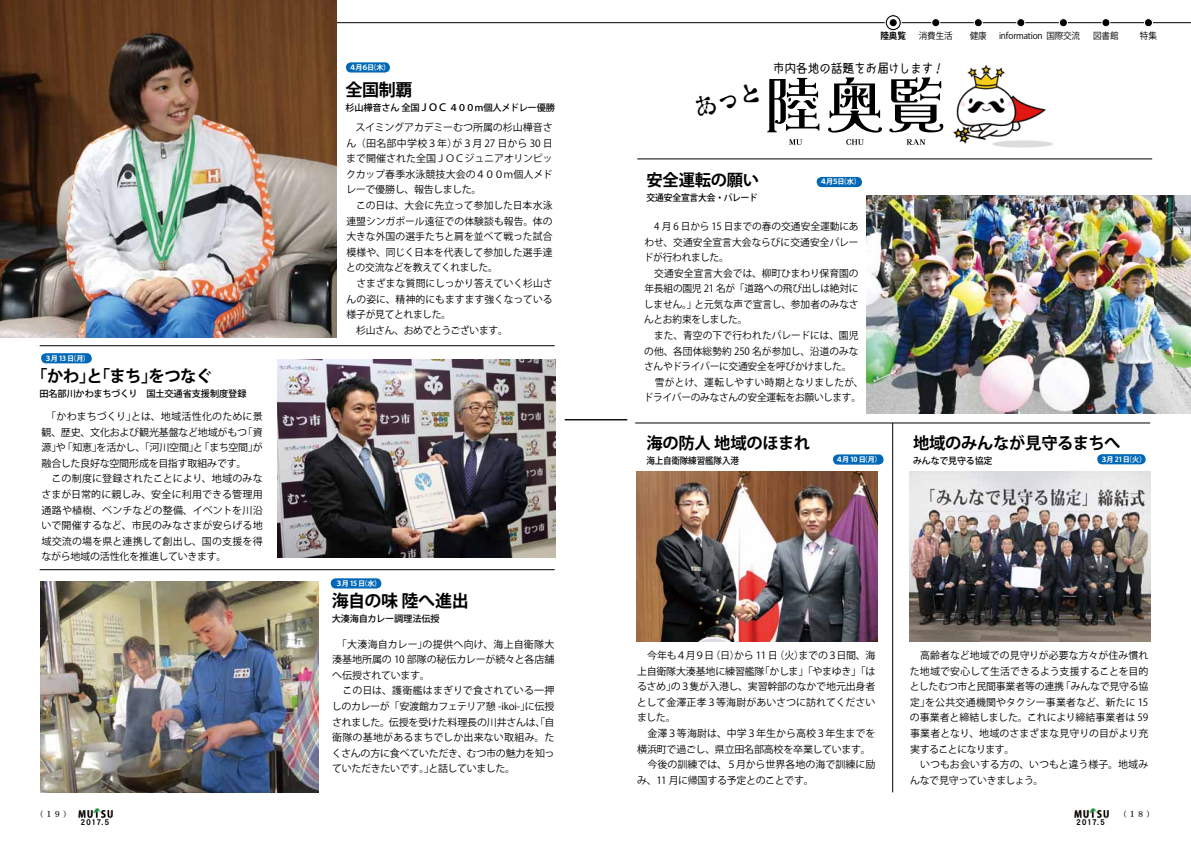
<style>
.page{position:relative;width:1191px;height:842px;background:#fff}
.page>*{position:absolute;margin:0;border:0;box-sizing:border-box;transform-origin:0 0}
.t1{font:700 17px "Koz Go Pro";letter-spacing:-.02em;color:#000}
.t2{font:700 16.3px "Koz Go Pro";letter-spacing:-.015em;color:#000}
.t3{font:12px "cinecaption";letter-spacing:-.045em;color:#000}
.t4{font:10px/15.6px "Koz Go Pro";letter-spacing:-.01em;color:#000}
.t5{font:10px "Koz Go Pro";letter-spacing:.02em;color:#000}
.t6{font:10px "Koz Go Pro";letter-spacing:-.03em;color:#000}
.t7{font:10px "Koz Go Pro";letter-spacing:.01em;color:#000}
.t8{font:10px "Koz Go Pro";letter-spacing:.015em;color:#000}
.t9{font:10px "Koz Go Pro";letter-spacing:.025em;color:#000}
.t10{font:10px "Koz Go Pro";letter-spacing:-.045em;color:#000}
.t11{font:10px "Koz Go Pro";letter-spacing:-.035em;color:#000}
.t12{font:10px "Koz Go Pro";letter-spacing:-.055em;color:#000}
.t13{font:500 9.2px "Koz Go Pro";letter-spacing:-.02em;color:#000}
.t14{font:500 9.2px "Koz Go Pro";letter-spacing:-.02em;color:#000;scale:.95 1}
.t15{font:500 9.2px "Koz Go Pro";letter-spacing:-.02em;color:#000;scale:.93 1}
.t16{font:9px "Koz Go Pro";letter-spacing:-.02em;color:#000;scale:.95 1}
.t17{font:500 9px "Koz Go Pro";letter-spacing:-.02em;color:#000}
.t18{font:9px "DFHS Mincho Std W5";color:#000}
.t19{font:700 9px "Koz Go Pro";color:#000;scale:.95 1}
.t20{font:8px "DFHS Gothic Std W7";letter-spacing:-.28em;color:#000;scale:.95 1}
.t21{font:700 7.1px "Koz Go Pro";letter-spacing:-.1em;color:#fff}
.s1{font-size:10px}
</style>
<div class="page">
<hr style="left:565px;top:420px;width:62px;height:1px;background:#000">
<hr style="left:0;top:22px;width:1191px;height:1px;background:#000">
<img style="left:78px;top:808px;width:35px;height:11px">
<svg style="left:828px;top:77px;width:54px;height:56px"></svg>
<svg style="left:889px;top:77px;width:54px;height:55px"></svg>
<svg style="left:767px;top:78px;width:52px;height:54px"></svg>
<svg style="left:906px;top:139px;width:19px;height:6px"></svg>
<svg style="left:846px;top:139px;width:18px;height:6px"></svg>
<svg style="left:789px;top:139px;width:13px;height:6px"></svg>
<img style="left:953px;top:65px;width:100px;height:83px">
<hr style="left:637px;top:159px;width:515px;height:1px;background:#000">
<img style="left:41px;top:581px;width:278px;height:211px">
<hr style="left:40px;top:346px;width:515px;height:1px;background:#000">
<hr style="left:40px;top:569px;width:515px;height:1px;background:#000">
<img style="left:278px;top:359px;width:278px;height:199px">
<div style="left:41px;top:353px;width:51px;height:10px;background:#0068b7;border-radius:5px"></div>
<img style="left:866px;top:196px;width:325px;height:217px">
<img style="left:636px;top:471px;width:241px;height:170px">
<hr style="left:635px;top:423px;width:515px;height:1px;background:#000">
<hr style="left:892px;top:423px;width:1px;height:369px;background:#000">
<div style="left:833px;top:454px;width:50px;height:11px;background:#0068b7;border-radius:5px"></div>
<img style="left:909px;top:471px;width:241px;height:170px">
<div style="left:1097px;top:454px;width:48px;height:10px;background:#0068b7;border-radius:5px"></div>
<div style="left:816px;top:177px;width:46px;height:10px;background:#0068b7;border-radius:5px"></div>
<img style="left:0;top:0;width:337px;height:337px">
<div style="left:331px;top:578px;width:50px;height:10px;background:#0068b7;border-radius:5px"></div>
<div style="left:346px;top:62px;width:44px;height:11px;background:#0068b7;border-radius:5px"></div>
<div style="left:1059px;top:19px;width:8px;height:8px;background:#000;border-radius:50%"></div>
<div style="left:1058px;top:18px;width:10px;height:9px;border:1px solid #fff;border-radius:50%"></div>
<div style="left:1016px;top:19px;width:9px;height:8px;background:#000;border-radius:50%"></div>
<div style="left:1016px;top:18px;width:9px;height:9px;border:1px solid #fff;border-radius:50%"></div>
<div style="left:974px;top:19px;width:8px;height:8px;background:#000;border-radius:50%"></div>
<div style="left:973px;top:18px;width:9px;height:9px;border:1px solid #fff;border-radius:50%"></div>
<div style="left:931px;top:19px;width:8px;height:8px;background:#000;border-radius:50%"></div>
<div style="left:931px;top:18px;width:9px;height:9px;border:1px solid #fff;border-radius:50%"></div>
<div style="left:1144px;top:19px;width:8px;height:8px;background:#000;border-radius:50%"></div>
<div style="left:1143px;top:18px;width:10px;height:9px;border:1px solid #fff;border-radius:50%"></div>
<div style="left:1101px;top:19px;width:9px;height:8px;background:#000;border-radius:50%"></div>
<div style="left:1101px;top:18px;width:9px;height:9px;border:1px solid #fff;border-radius:50%"></div>
<svg style="left:885px;top:15px;width:16px;height:16px"></svg>
<div style="left:884px;top:14px;width:17px;height:17px;border:1px solid #fff;border-radius:50%"></div>
<div style="left:888px;top:18px;width:10px;height:10px;background:#000;border-radius:50%"></div>
<div style="left:887px;top:16px;width:12px;height:13px;border:3px solid #fff;border-radius:50%"></div>
<img style="left:1074px;top:808px;width:35px;height:11px">
<p class="t21" style="left:45px;top:354px;width:47px">３月 13 （日月(</p>
<h2 class="t2" style="left:31px;top:365px;width:182px">「かわ 「と」 まちをつなぐ</h2>
<h2 class="t2" style="left:141px;top:365px;width:18px">」</h2>
<p class="t13" style="left:40px;top:388px;width:208px">田名部川かわまちづくり　国土交通省支援制度登録</p>
<p class="t4" style="left:42px;top:409px;width:96px">　「かわまちづくり」</p>
<p class="t5" style="left:131px;top:410px;width:133px">とは、地域活性化のために景</p>
<p class="t4" style="left:200px;top:424px;width:65px;text-indent:-158px">観、歴史、文化および観光基盤など地域がもつ<br>「まち空間が」</p>
<p class="t4" style="left:243px;top:424px;width:21px">「資</p>
<p class="t4" style="left:63px;top:440px;width:142px">「知恵を活かし、「河川空間と」</p>
<p class="t4" style="left:41px;top:440px;width:223px">源や」<br>融合した良好な空間形成を目指す取組みです。<br>　この制度に登録されたことにより、地域のみなさまが日常的に親しみ、安全に利用できる管理用通路や植樹、ベンチなどの整備、イベントを川沿いで開催するなど、市民のみなさまが安らげる地域交流の場を県と連携して創出し、国の支援を得ながら地域の活性化を推進していきます。</p>
<p class="t4" style="left:92px;top:440px;width:11px">」</p>
<p class="t18" style="left:41px;top:808px;width:27px">) 1 9 (</p>
<p class="t20" style="left:79px;top:818px;width:35px">２０１７．５</p>
<p class="t21" style="left:367px;top:63px;width:25px">（日木(</p>
<p class="t21" style="left:349px;top:63px;width:15px">４月</p>
<p class="t21" style="left:361px;top:63px;width:9px">６</p>
<h1 class="t1" style="left:345px;top:79px;width:69px">全国制覇</h1>
<p class="t13" style="left:345px;top:102px;width:211px">杉山樺音さん全国<span class="s1">ＪＯＣ</span>４００ｍ個人メドレー優勝</p>
<p class="t4" style="left:346px;top:120px;width:208px;text-indent:9px">スイミングアカデミーむつ所属の杉山樺音さん（田名部中学校３年が）３月 27 日から 30 日まで開催された全国ＪＯＣジュニアオリンピックカップ春季水泳競技大会の４００ｍ個人メドレーで優勝し、報告しました。<br>　この日は、大会に先立って参加した日本水泳連盟シンガポール遠征での体験談も報告。体の大きな外国の選手たちと肩を並べて戦った試合模様や、同じく日本を代表して参加した選手達との交流などを教えてくれました。<br>　さまざまな質問にしっかり答えていく杉山さんの姿に、精神的にもますます強くなっている様子が見てとれました。<br>　杉山さん、おめでとうございます。</p>
<p class="t21" style="left:335px;top:578px;width:47px">３月 15 （日水(</p>
<h1 class="t1" style="left:332px;top:590px;width:138px">海自の味陸へ進出</h1>
<p class="t13" style="left:332px;top:613px;width:110px">大湊海自カレー調理法伝授</p>
<p class="t7" style="left:332px;top:637px;width:97px">　「大湊海自カレー」</p>
<p class="t4" style="left:332px;top:652px;width:224px">湊基地所属の 10 部隊の秘伝カレーが続々と各店舗</p>
<p class="t4" style="left:332px;top:668px;width:99px">へ伝授されています。</p>
<p class="t8" style="left:332px;top:684px;width:224px">　この日は、護衛艦はまぎりで食されている一押</p>
<p class="t4" style="left:525px;top:699px;width:31px">に伝授</p>
<p class="t9" style="left:422px;top:637px;width:133px">の提供へ向け、海上自衛隊大</p>
<p class="t6" style="left:332px;top:700px;width:200px">しのカレーが「安渡館カフェテリア憩 -ikoi 」-</p>
<p class="t4" style="left:332px;top:714px;width:224px">されました。伝授を受けた料理長の川井さんは、「自</p>
<p class="t5" style="left:332px;top:731px;width:224px">衛隊の基地があるまちでしか出来ない取組み。た</p>
<p class="t4" style="left:332px;top:746px;width:224px">くさんの方に食べていただき、むつ市の魅力を知っ</p>
<p class="t11" style="left:428px;top:762px;width:88px">と話していました。</p>
<p class="t6" style="left:332px;top:762px;width:103px">ていただきたいです。」</p>
<p class="t19" style="left:880px;top:30px;width:28px">陸奥覧</p>
<p class="t16" style="left:919px;top:30px;width:37px">消費生活</p>
<p class="t3" style="left:773px;top:61px;width:173px">市内各地の話題をお届けします!</p>
<p class="t16" style="left:969px;top:30px;width:19px">健康</p>
<p class="t16" style="left:999px;top:30px;width:87px">information 国際交流</p>
<p class="t16" style="left:1093px;top:30px;width:28px">図書館</p>
<p class="t16" style="left:1140px;top:30px;width:19px">特集</p>
<h2 class="t2" style="left:646px;top:169px;width:114px">安全運転の願い</h2>
<p class="t14" style="left:646px;top:191px;width:118px">交通安全宣言大会・パレード</p>
<p class="t21" style="left:837px;top:177px;width:25px">（日水(</p>
<p class="t21" style="left:819px;top:177px;width:15px">４月</p>
<p class="t21" style="left:832px;top:177px;width:9px">５</p>
<p class="t4" style="left:644px;top:219px;width:216px">　4 月 6 日から 15 日までの春の交通安全運動にあ</p>
<p class="t7" style="left:644px;top:235px;width:216px">わせ、交通安全宣言大会ならびに交通安全パレー</p>
<p class="t4" style="left:643px;top:250px;width:87px">ドが行われました。</p>
<p class="t4" style="left:644px;top:265px;width:216px">　交通安全宣言大会では、柳町ひまわり保育園の</p>
<p class="t4" style="left:644px;top:281px;width:216px">年長組の園児 21 名が「道路への飛び出しは絶対に</p>
<p class="t4" style="left:694px;top:297px;width:165px">と元気な声で宣言し、参加者のみなさ</p>
<p class="t4" style="left:643px;top:297px;width:221px">しません。」<br>んとお約束をしました。<br>　また、青空の下で行われたパレードには、園児の他、各団体総勢約 250 名が参加し、沿道のみなさんやドライバーに交通安全を呼びかけました。<br>　雪がとけ、運転しやすい時期となりましたが、ドライバーのみなさんの安全運転をお願いします。</p>
<h2 class="t2" style="left:646px;top:432px;width:165px">海の防人地域のほまれ</h2>
<p class="t15" style="left:646px;top:454px;width:101px">海上自衛隊練習艦隊入港</p>
<p class="t21" style="left:836px;top:455px;width:47px">４月 10 （日月(</p>
<h2 class="t2" style="left:913px;top:432px;width:209px">地域のみんなが見守るまちへ</h2>
<p class="t21" style="left:1100px;top:455px;width:47px">３月 21 （日火(</p>
<p class="t17" style="left:913px;top:454px;width:81px">みんなで見守る協定</p>
<p class="t12" style="left:637px;top:649px;width:78px">　今年も４月９日</p>
<p class="t4" style="left:710px;top:648px;width:69px">（日から 11 日</p>
<p class="t4" style="left:730px;top:648px;width:11px">）</p>
<p class="t10" style="left:774px;top:649px;width:102px">（火までの３日間、海</p>
<p class="t4" style="left:794px;top:648px;width:11px">）</p>
<p class="t4" style="left:759px;top:663px;width:117px">「かしま」「やまゆき」「は</p>
<p class="t4" style="left:637px;top:663px;width:240px">上自衛隊大湊基地に練習艦隊<br>るさめの」３隻が入港し、実習幹部のなかで地元出身者として金澤正孝３等海尉があいさつに訪れてくださいました。<br>　金澤３等海尉は、中学３年生から高校３年生までを横浜町で過ごし、県立田名部高校を卒業しています。　今後の訓練では、５月から世界各地の海で訓練に励み、11 月に帰国する予定とのことです。</p>
<p class="t4" style="left:910px;top:648px;width:240px;text-align:right">高齢者など地域での見守りが必要な方々が住み慣れた地域で安心して生活できるよう支援することを目的「みんなで見守る協</p>
<p class="t4" style="left:925px;top:679px;width:225px;text-indent:-15px">としたむつ市と民間事業者等の連携<br>を公共交通機関やタクシー事業者など、新たに 15</p>
<p class="t4" style="left:910px;top:695px;width:240px">定」<br>の事業者と締結しました。これにより締結事業者は 59事業者となり、地域のさまざまな見守りの目がより充実することになります。<br>　いつもお会いする方の、いつもと違う様子。地域みんなで見守っていきましょう。</p>
<p class="t20" style="left:1074px;top:818px;width:35px">２０１７．５</p>
<p class="t18" style="left:1123px;top:808px;width:27px">) 1 8 (</p>
</div>
